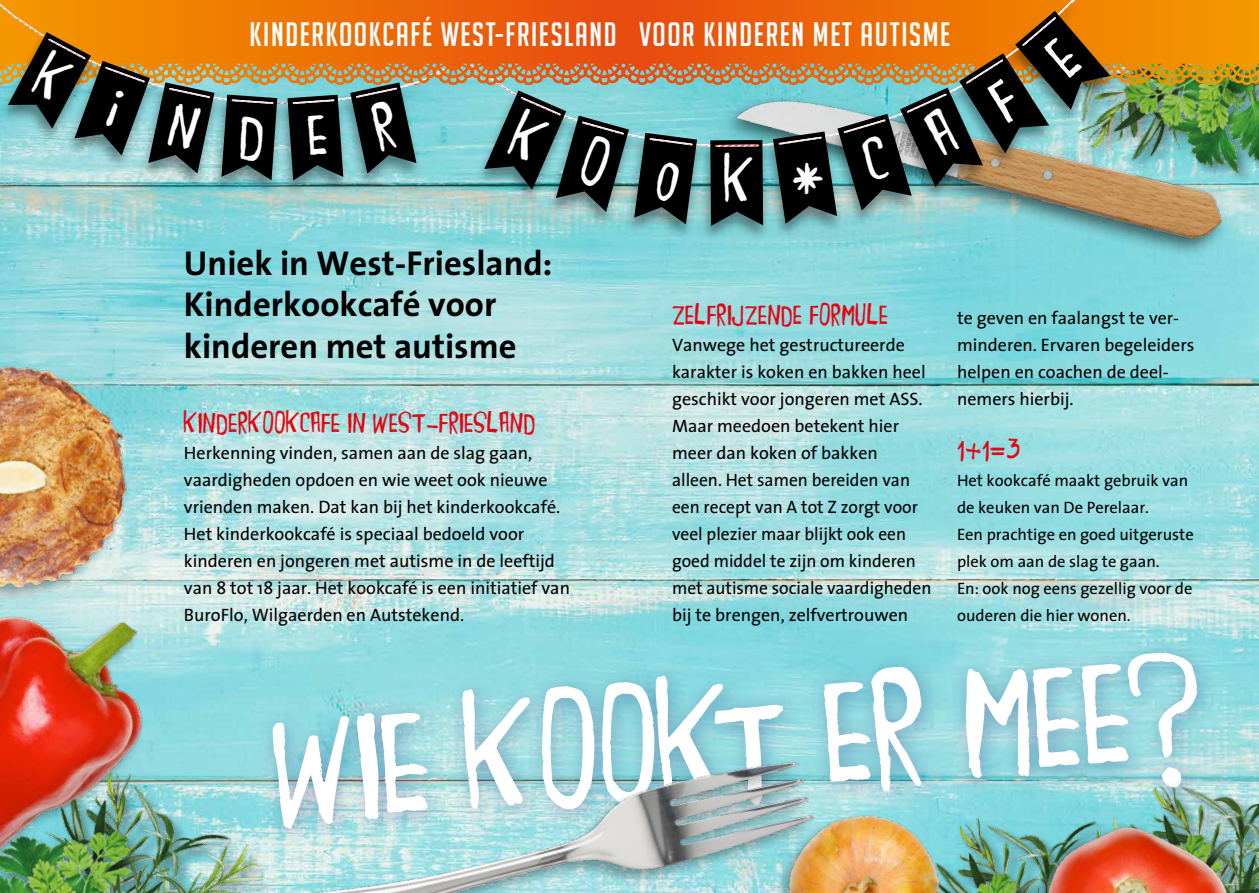
<style>
.page{position:relative;width:1259px;height:893px;background:#fff}
.page>*{position:absolute;margin:0;border:0;box-sizing:border-box;transform-origin:0 0}
.t1{font:88.35px "JEMB Ohands";color:#fff}
.t2{font:700 34.65px/41.5px "The Sans";color:#000}
.t3{font:33px "Big Noodle Titling";letter-spacing:.05em;color:#fff}
.t4{font:21px "JEMB Ohands";color:#e30613}
.t5{font:18px/27px "The Sans";color:#000}
.t6{font:16.5px/27px "The Sans";color:#000}
.t7{font:16.5px "JEMB Ohands";letter-spacing:.025em;color:#e30613}
</style>
<div class="page">
<img style="left:0;top:226px;width:1259px;height:525px">
<img style="left:1116px;top:0;width:143px;height:229px">
<img style="left:1218px;top:751px;width:41px;height:37px">
<img style="left:957px;top:849px;width:71px;height:44px">
<img style="left:725px;top:72px;width:517px;height:189px">
<div style="left:257px;top:637px;width:961px;height:212px;background:#283583;opacity:.37"></div>
<div style="left:474px;top:0;width:642px;height:242px;background:#000;opacity:.4"></div>
<img style="left:221px;top:721px;width:630px;height:172px">
<img style="left:0;top:326px;width:174px;height:210px">
<img style="left:0;top:536px;width:221px;height:357px">
<img style="left:770px;top:788px;width:187px;height:105px">
<div style="left:1028px;top:823px;width:206px;height:70px;background:#000;opacity:.3"></div>
<img style="left:1035px;top:788px;width:224px;height:105px">
<img style="left:0;top:0;width:1110px;height:226px">
<h3 class="t3" style="left:249px;top:17px;width:702px">KINDERKOOKCAFÉ WEST-FRIESLAND VOOR KINDEREN MET AUTISME</h3>
<h2 class="t2" style="left:184px;top:242px;width:370px">Uniek in West-Friesland:<br>Kinderkookcafé voor kinderen met autisme</h2>
<p class="t7" style="left:184px;top:417px;width:32px">KINDERKOOKCAFE</p>
<p class="t7" style="left:348px;top:417px;width:165px">IN WEST-FRIESLAND</p>
<p class="t5" style="left:184px;top:439px;width:387px">Herkenning vinden, samen aan de slag gaan, vaardigheden opdoen en wie weet ook nieuwe vrienden maken. Dat kan bij het kinderkookcafé.<br>Het kinderkookcafé is speciaal bedoeld voor kinderen en jongeren met autisme in de leeftijd van 8 tot 18 jaar. Het kookcafé is een initiatief van BuroFlo, Wilgaerden en Autstekend.</p>
<p class="t7" style="left:672px;top:309px;width:86px">ZELFRIJZENDE</p>
<p class="t7" style="left:810px;top:309px;width:12px">FOR</p>
<p class="t7" style="left:842px;top:309px;width:47px">MULE</p>
<p class="t5" style="left:672px;top:331px;width:261px">Vanwege het gestructureerde karakter is koken en bakken heel geschikt voor jongeren met ASS.<br>Maar meedoen betekent hier meer dan koken of bakken alleen. Het samen bereiden van een recept van A tot Z zorgt voor veel plezier maar blijkt ook een goed middel te zijn om kinderen met autisme sociale vaardigheden bij te brengen, zelfvertrouwen</p>
<p class="t5" style="left:957px;top:304px;width:239px">te geven en faalangst te ver&shy;minderen. Ervaren begeleiders helpen en coachen de deel&shy;nemers hierbij.</p>
<p class="t4" style="left:957px;top:439px;width:64px">1+1=3</p>
<p class="t6" style="left:957px;top:466px;width:238px">Het kookcafé maakt gebruik van de keuken van De Perelaar.<br>Een prachtige en goed uitgeruste plek om aan de slag te gaan.<br>En: ook nog eens gezellig voor de ouderen die hier wonen.</p>
<h1 class="t1" style="left:711px;top:708px;width:494px;rotate:-4deg">TER MEE ?</h1>
<h1 class="t1" style="left:272px;top:739px;width:237px;rotate:-4deg">WIE KOOK</h1>
</div>
